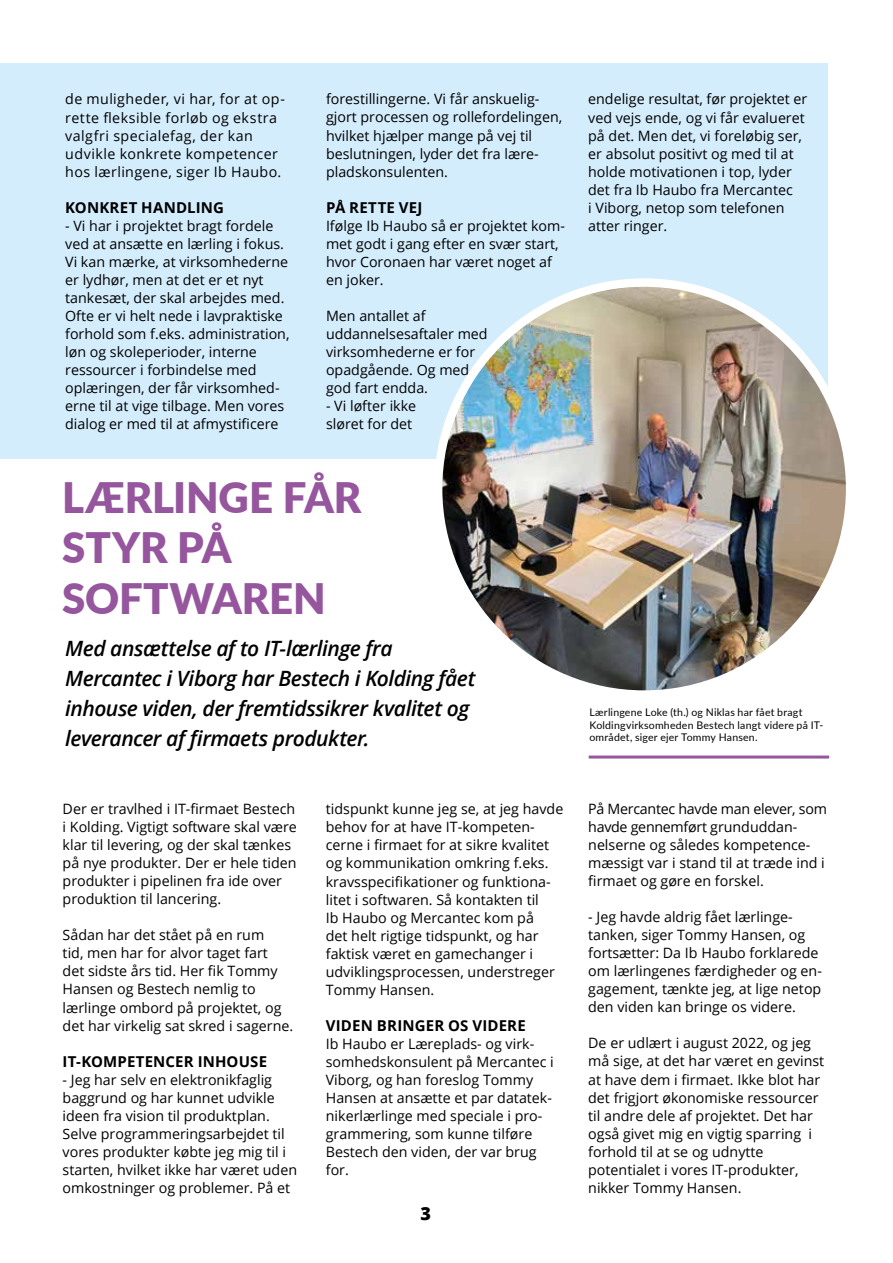
<style>
.page{position:relative;width:893px;height:1263px;background:#fff}
.page>*{position:absolute;margin:0;border:0;box-sizing:border-box;transform-origin:0 0}
.t1{font:900 42px/50.4px "Lato";letter-spacing:-.005em;color:#95569e}
.t2{font:italic 600 21px/30px "Open Sans";letter-spacing:-.025em;color:#000}
.t3{font:800 18px "Open Sans";color:#000}
.t4{font:700 15px "Open Sans";letter-spacing:.01em;color:#000}
.t5{font:14.25px/18px "Open Sans";color:#000}
.t6{font:14.25px/18px "Open Sans";letter-spacing:.03em;color:#000}
.t7{font:10.5px/12.6px "Lato";letter-spacing:.02em;color:#000}
</style>
<div class="page">
<div style="left:0;top:64px;width:828px;height:395px;background:#d4edfc"></div>
<img style="left:438px;top:283px;width:412px;height:411px;border-radius:206px">
<hr style="left:589px;top:755px;width:240px;height:3px;background:#95569e">
<p class="t6" style="left:65px;top:90px;width:221px">de muligheder, vi har, for at op&shy;rette fleksible forløb og ekstra valgfri specialefag, der kan udvikle konkrete kompetencer hos lærlingene, siger Ib Haubo.</p>
<p class="t4" style="left:65px;top:197px;width:160px">KONKRET HANDLING</p>
<p class="t5" style="left:65px;top:216px;width:226px">- Vi har i projektet bragt fordele ved at ansætte en lærling i fokus.<br>Vi kan mærke, at virksomhederne er lydhør, men at det er et nyt tankesæt, der skal arbejdes med.<br>Ofte er vi helt nede i lavpraktiske forhold som f.eks. administration, løn og skoleperioder, interne ressourcer i forbindelse med oplæringen, der får virksomhed&shy;erne til at vige tilbage. Men vores dialog er med til at afmystificere</p>
<p class="t5" style="left:326px;top:90px;width:238px">forestillingerne. Vi får anskuelig&shy;gjort processen og rollefordelingen, hvilket hjælper mange på vej til beslutningen, lyder det fra lære&shy;pladskonsulenten.</p>
<p class="t4" style="left:326px;top:197px;width:98px">PÅ RETTE VEJ</p>
<p class="t5" style="left:326px;top:216px;width:241px">Ifølge Ib Haubo så er projektet kom&shy;met godt i gang efter en svær start, hvor Coronaen har været noget af en joker.</p>
<p class="t5" style="left:326px;top:307px;width:163px">Men antallet af uddannelsesaftaler med virksomhederne er for opadgående. Og med god fart endda.</p>
<p class="t5" style="left:326px;top:397px;width:92px">- Vi løfter ikke sløret for det</p>
<h1 class="t1" style="left:62px;top:471px;width:301px">LÆRLINGE FÅR<br>STYR PÅ<br>SOFTWAREN</h1>
<h2 class="t2" style="left:65px;top:633px;width:412px">Med ansættelse af to IT-lærlinge fra Mercantec i Viborg har Bestech i Kolding fået inhouse viden, der fremtidssikrer kvalitet og leverancer af firmaets produkter.</h2>
<p class="t5" style="left:63px;top:799px;width:236px">Der er travlhed i IT-firmaet Bestech i Kolding. Vigtigt software skal være klar til levering, og der skal tænkes på nye produkter. Der er hele tiden produkter i pipelinen fra ide over produktion til lancering.</p>
<p class="t5" style="left:63px;top:926px;width:232px">Sådan har det stået på en rum<br>tid, men har for alvor taget fart det sidste års tid. Her fik Tommy<br>Hansen og Bestech nemlig to lærlinge ombord på projektet, og det har virkelig sat skred i sagerne.</p>
<p class="t4" style="left:63px;top:1051px;width:206px">IT-KOMPETENCER INHOUSE</p>
<p class="t5" style="left:63px;top:1070px;width:236px">- Jeg har selv en elektronikfaglig baggrund og har kunnet udvikle ideen fra vision til produktplan.<br>Selve programmeringsarbejdet til vores produkter købte jeg mig til i starten, hvilket ikke har været uden omkostninger og problemer. På et</p>
<p class="t5" style="left:326px;top:800px;width:239px">tidspunkt kunne jeg se, at jeg havde behov for at have IT-kompeten&shy;cerne i firmaet for at sikre kvalitet og kommunikation omkring f.eks. kravsspecifikationer og funktiona&shy;litet i softwaren. Så kontakten til<br>Ib Haubo og Mercantec kom på<br>det helt rigtige tidspunkt, og har faktisk været en gamechanger i udviklingsprocessen, understreger<br>Tommy Hansen.</p>
<p class="t4" style="left:326px;top:1015px;width:202px">VIDEN BRINGER OS VIDERE</p>
<p class="t5" style="left:326px;top:1034px;width:230px">Ib Haubo er Læreplads- og virk&shy;somhedskonsulent på Mercantec i<br>Viborg, og han foreslog Tommy<br>Hansen at ansætte et par datatek&shy;nikerlærlinge med speciale i pro&shy;grammering, som kunne tilføre<br>Bestech den viden, der var brug for.</p>
<p class="t3" style="left:420px;top:1200px;width:12px">3</p>
<p class="t5" style="left:588px;top:90px;width:221px">endelige resultat, før projektet er ved vejs ende, og vi får evalueret på det. Men det, vi foreløbig ser, er absolut positivt og med til at holde motivationen i top, lyder det fra Ib Haubo fra Mercantec<br>i Viborg, netop som telefonen atter ringer.</p>
<p class="t7" style="left:589px;top:706px;width:235px">Lærlingene Loke (th.) og Niklas har fået bragt<br>Koldingvirksomheden Bestech langt videre på IT&shy;området, siger ejer Tommy Hansen.</p>
<p class="t5" style="left:588px;top:799px;width:240px">På Mercantec havde man elever, som havde gennemført grunduddan&shy;nelserne og således kompetence&shy;mæssigt var i stand til at træde ind i firmaet og gøre en forskel.</p>
<p class="t5" style="left:588px;top:907px;width:235px">- Jeg havde aldrig fået lærlinge&shy;tanken, siger Tommy Hansen, og fortsætter: Da Ib Haubo forklarede om lærlingenes færdigheder og en&shy;gagement, tænkte jeg, at lige netop den viden kan bringe os videre.</p>
<p class="t5" style="left:588px;top:1034px;width:238px">De er udlært i august 2022, og jeg må sige, at det har været en gevinst at have dem i firmaet. Ikke blot har det frigjort økonomiske ressourcer til andre dele af projektet. Det har også givet mig en vigtig sparring i forhold til at se og udnytte potentialet i vores IT-produkter, nikker Tommy Hansen.</p>
</div>
